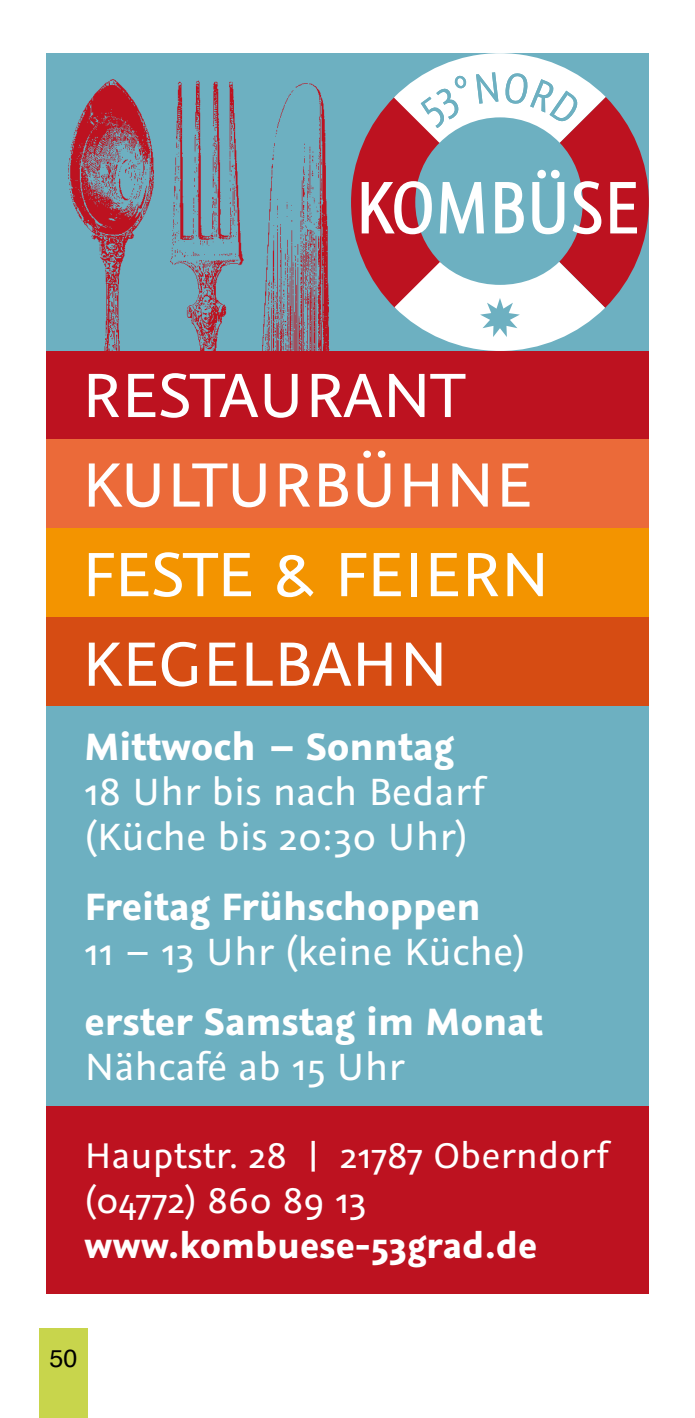
<style>
.page{position:relative;width:695px;height:1418px;background:#fff}
.page>*{position:absolute;margin:0;border:0;box-sizing:border-box;transform-origin:0 0}
.t1{font:70px/89.5px "Graublau Sans";color:#fff}
.t2{font:42.5px/45px "Graublau Sans";color:#fff}
.t3{font:700 42.5px "Graublau Sans";color:#fff}
.t4{font:40px/45px "Graublau Sans";color:#fff}
.t5{font:700 40px "Graublau Sans";color:#fff}
.t6{font:25px "Helvetica";color:#000}
</style>
<div class="page">
<div style="left:40px;top:1328px;width:48px;height:89px;background:#c8d54c"></div>
<hr style="left:694px;top:0;width:1px;height:79px;background:#00445a">
<div style="left:46px;top:53px;width:602px;height:298px;background:#6db0c1"></div>
<div style="left:46px;top:705px;width:602px;height:588px;background:#6db0c1"></div>
<div style="left:46px;top:351px;width:602px;height:88px;background:#bd1220"></div>
<div style="left:46px;top:439px;width:602px;height:89px;background:#eb6a39"></div>
<div style="left:46px;top:528px;width:602px;height:89px;background:#f39400"></div>
<div style="left:46px;top:617px;width:602px;height:88px;background:#d64c13"></div>
<svg style="left:351px;top:97px;width:297px;height:211px;fill:#bd1220"></svg>
<svg style="left:394px;top:53px;width:211px;height:298px"></svg>
<svg style="left:480px;top:298px;width:39px;height:39px"></svg>
<svg style="left:361px;top:181px;width:71px;height:53px;background:#d18e96"></svg>
<div style="left:551px;top:170px;width:8px;height:8px;background:#fff;border-radius:50%"></div>
<div style="left:537px;top:170px;width:9px;height:8px;background:#fff;border-radius:50%"></div>
<svg style="left:532px;top:182px;width:32px;height:52px"></svg>
<svg style="left:610px;top:182px;width:27px;height:51px"></svg>
<svg style="left:572px;top:181px;width:29px;height:53px"></svg>
<svg style="left:439px;top:182px;width:45px;height:51px"></svg>
<svg style="left:495px;top:182px;width:28px;height:51px"></svg>
<svg style="left:420px;top:72px;width:78px;height:56px"></svg>
<svg style="left:504px;top:72px;width:75px;height:52px"></svg>
<img style="left:68px;top:79px;width:86px;height:272px">
<img style="left:170px;top:80px;width:74px;height:271px">
<img style="left:262px;top:83px;width:68px;height:268px">
<div style="left:46px;top:1106px;width:602px;height:187px;background:#bd1220"></div>
<h1 class="t1" style="left:81px;top:350px;width:470px">RESTAURANT<br>KULTURBÜHNE<br>FESTE &amp; FEIERN<br>KEGELBAHN</h1>
<p class="t3" style="left:84px;top:720px;width:370px">Mittwoch – Sonntag</p>
<p class="t2" style="left:84px;top:769px;width:400px">18 Uhr bis nach Bedarf (Küche bis 20:30 Uhr)</p>
<p class="t3" style="left:84px;top:880px;width:398px">Freitag Frühschoppen</p>
<p class="t2" style="left:84px;top:929px;width:442px">11 – 13 Uhr (keine Küche)</p>
<p class="t3" style="left:84px;top:995px;width:459px">erster Samstag im Monat</p>
<p class="t2" style="left:84px;top:1044px;width:322px">Nähcafé ab 15 Uhr</p>
<p class="t4" style="left:84px;top:1132px;width:524px">Hauptstr. 28 | 21787 Oberndorf (04772) 860 89 13</p>
<p class="t5" style="left:84px;top:1220px;width:454px">www.kombuese-53grad.de</p>
<p class="t6" style="left:50px;top:1338px;width:29px">50</p>
</div>
